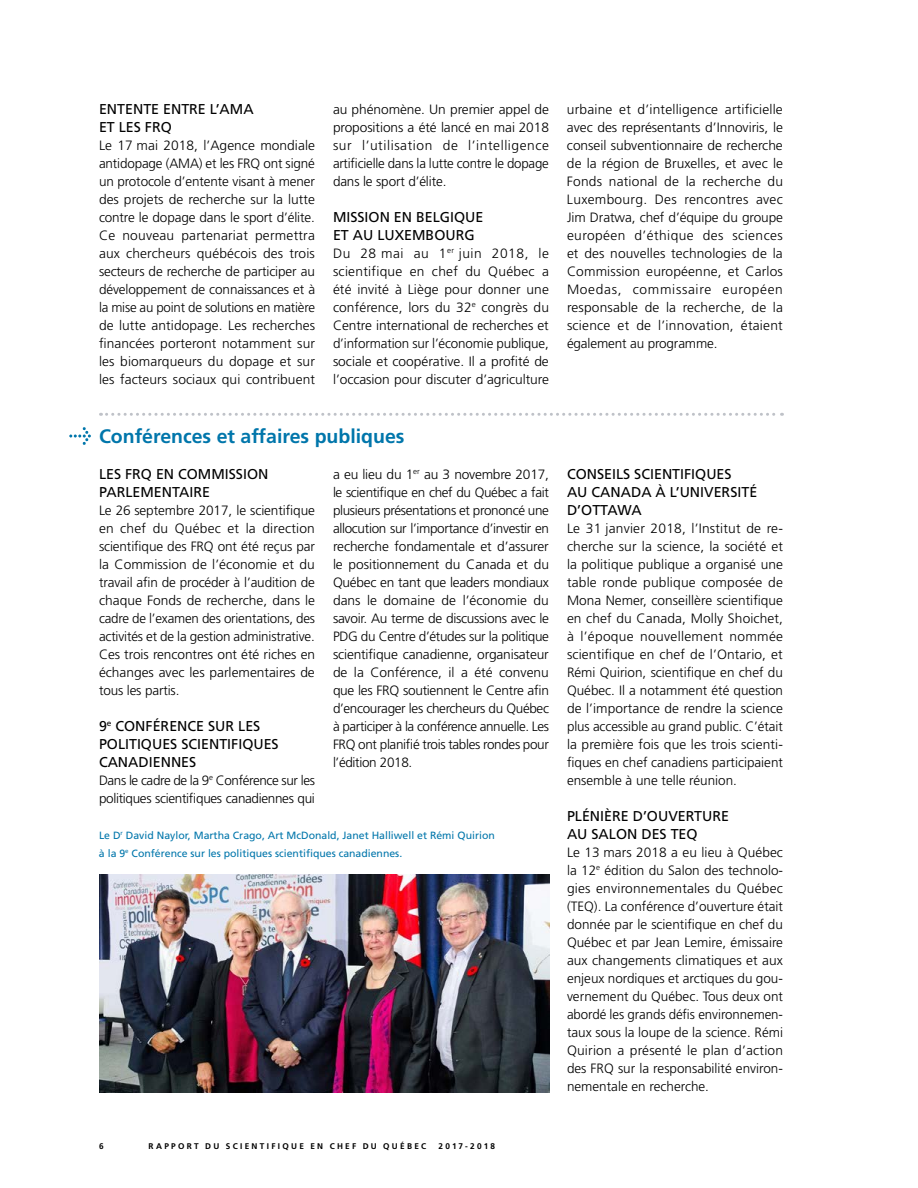
<style>
.page{position:relative;width:918px;height:1188px;background:#fff}
.page>*{position:absolute;margin:0;border:0;box-sizing:border-box;transform-origin:0 0}
.t1{font:700 19.5px "Frutiger LT Std";color:#0076ab}
.t2{font:14.25px/18px "Frutiger LT Std";color:#000}
.t3{font:300 13.5px/18px "Frutiger LT Std";letter-spacing:-.005em;color:#000;text-align:justify}
.t4{font:300 13.5px/18px "Frutiger LT Std";letter-spacing:-.025em;color:#000}
.t5{font:10.5px/18px "Frutiger LT Std";color:#0076ab}
.t6{font:700 8.25px "Frutiger LT Std";letter-spacing:.275em;color:#000}
</style>
<div class="page">
<svg style="left:69px;top:427px;width:22px;height:18px"></svg>
<svg style="left:107px;top:413px;width:676px;height:3px"></svg>
<img style="left:99px;top:875px;width:450px;height:218px">
<p class="t2" style="left:99px;top:100px;width:156px">ENTENTE ENTRE L’AMA<br>ET LES FRQ</p>
<p class="t3" style="left:99px;top:137px;width:218px">Le 17 mai 2018, l’Agence mondiale antidopage (AMA) et les FRQ ont signé un protocole d’entente visant à mener des projets de recherche sur la lutte contre le dopage dans le sport d’élite.<br>Ce nouveau partenariat permettra aux chercheurs québécois des trois secteurs de recherche de participer au développement de connaissances et à la mise au point de solutions en matière de lutte antidopage. Les recherches financées porteront notamment sur les biomarqueurs du dopage et sur les facteurs sociaux qui contribuent</p>
<p class="t3" style="left:333px;top:100px;width:218px">au phénomène. Un premier appel de propositions a été lancé en mai 2018 sur l’utilisation de l’intelligence artificielle dans la lutte contre le dopage dans le sport d’élite.</p>
<p class="t2" style="left:333px;top:208px;width:152px">MISSION EN BELGIQUE<br>ET AU LUXEMBOURG</p>
<p class="t3" style="left:333px;top:244px;width:218px">Du 28 mai au 1<sup>er</sup> juin 2018, le scientifique en chef du Québec a été invité à Liège pour donner une conférence, lors du 32<sup>e</sup> congrès du Centre international de recherches et d’information sur l’économie publique, sociale et coopérative. Il a profité de l’occasion pour discuter d’agriculture</p>
<p class="t3" style="left:567px;top:100px;width:218px">urbaine et d’intelligence artificielle avec des représentants d’Innoviris, le conseil subventionnaire de recherche de la région de Bruxelles, et avec le Fonds national de la recherche du Luxembourg. Des rencontres avec Jim Dratwa, chef d’équipe du groupe européen d’éthique des sciences et des nouvelles technologies de la Commission européenne, et Carlos Moedas, commissaire européen responsable de la recherche, de la science et de l’innovation, étaient également au programme.</p>
<h1 class="t1" style="left:99px;top:425px;width:307px">Conférences et affaires publiques</h1>
<p class="t2" style="left:99px;top:465px;width:171px">LES FRQ EN COMMISSION<br>PARLEMENTAIRE</p>
<p class="t3" style="left:99px;top:501px;width:218px">Le 26 septembre 2017, le scientifique en chef du Québec et la direction scientifique des FRQ ont été reçus par la Commission de l’économie et du travail afin de procéder à l’audition de chaque Fonds de recherche, dans le cadre de l’examen des orientations, des activités et de la gestion administrative.<br>Ces trois rencontres ont été riches en échanges avec les parlementaires de tous les partis.</p>
<p class="t2" style="left:99px;top:717px;width:181px">9<sup>e</sup> CONFÉRENCE SUR LES<br>POLITIQUES SCIENTIFIQUES<br>CANADIENNES</p>
<p class="t4" style="left:99px;top:772px;width:218px">Dans le cadre de la 9<sup>e</sup> Conférence sur les politiques scientifiques canadiennes qui</p>
<p class="t3" style="left:333px;top:465px;width:218px">a eu lieu du 1<sup>er</sup> au 3 novembre 2017, le scientifique en chef du Québec a fait plusieurs présentations et prononcé une allocution sur l’importance d’investir en recherche fondamentale et d’assurer le positionnement du Canada et du Québec en tant que leaders mondiaux dans le domaine de l’économie du savoir. Au terme de discussions avec le PDG du Centre d’études sur la politique scientifique canadienne, organisateur de la Conférence, il a été convenu que les FRQ soutiennent le Centre afin d’encourager les chercheurs du Québec à participer à la conférence annuelle. Les FRQ ont planifié trois tables rondes pour l’édition 2018.</p>
<p class="t2" style="left:567px;top:465px;width:192px">CONSEILS SCIENTIFIQUES<br>AU CANADA À L’UNIVERSITÉ<br>D’OTTAWA</p>
<p class="t3" style="left:567px;top:519px;width:218px">Le 31 janvier 2018, l’Institut de re&shy;cherche sur la science, la société et la politique publique a organisé une table ronde publique composée de Mona Nemer, conseillère scientifique en chef du Canada, Molly Shoichet, à l’époque nouvellement nommée scientifique en chef de l’Ontario, et Rémi Quirion, scientifique en chef du Québec. Il a notamment été question de l’importance de rendre la science plus accessible au grand public. C’était la première fois que les trois scienti&shy;fiques en chef canadiens participaient ensemble à une telle réunion.</p>
<p class="t2" style="left:567px;top:807px;width:164px">PLÉNIÈRE D’OUVERTURE<br>AU SALON DES TEQ</p>
<p class="t3" style="left:567px;top:844px;width:218px">Le 13 mars 2018 a eu lieu à Québec la 12<sup>e</sup> édition du Salon des technolo&shy;gies environnementales du Québec (TEQ). La conférence d’ouverture était donnée par le scientifique en chef du Québec et par Jean Lemire, émissaire aux changements climatiques et aux enjeux nordiques et arctiques du gou&shy;vernement du Québec. Tous deux ont abordé les grands défis environnemen&shy;taux sous la loupe de la science. Rémi Quirion a présenté le plan d’action des FRQ sur la responsabilité environ&shy;nementale en recherche.</p>
<p class="t5" style="left:99px;top:826px;width:397px">Le D<sup>r</sup> David Naylor, Martha Crago, Art McDonald, Janet Halliwell et Rémi Quirion à la 9<sup>e</sup> Conférence sur les politiques scientifiques canadiennes.</p>
<p class="t6" style="left:99px;top:1141px;width:6px">6</p>
<p class="t6" style="left:148px;top:1141px;width:279px">RAPPORT DU SCIENTIFIQUE EN CHEF DU QUÉBEC</p>
<p class="t6" style="left:439px;top:1141px;width:58px">2017-2018</p>
</div>
